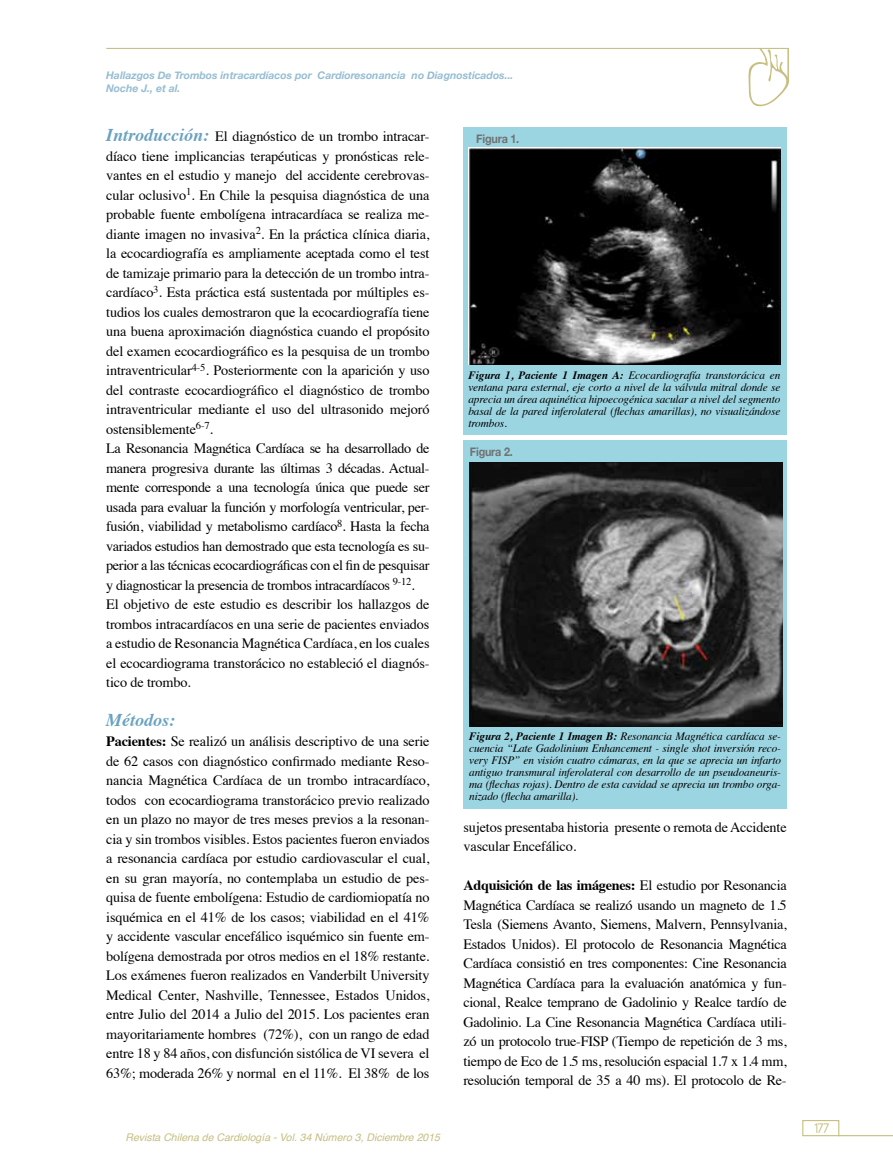
<style>
.page{position:relative;width:893px;height:1170px;background:#fff}
.page>*{position:absolute;margin:0;border:0;box-sizing:border-box;transform-origin:0 0}
.t1{font:italic 700 18px "Times";color:#69a2c1}
.t2{font:15px "Antipasto";color:#c7be80}
.t3{font:14.25px/19.5px "Times";letter-spacing:-.01em;color:#000}
.t4{font:700 12px "Helvetica Neue";letter-spacing:-.02em;color:#707172;scale:.9 1}
.t5{font:italic 11.25px/12px "Times";letter-spacing:-.01em;color:#000;text-align:justify}
.t6{font:italic 700 10.5px/12.6px "Helvetica Neue";color:#96bdd3}
.t7{font:italic 10.5px "Helvetica";color:#c7be80}
.s1{font-weight:700;font-style:italic;font-size:18px;color:#69a2c1}
.s2{font-weight:700}
</style>
<div class="page">
<div style="left:802px;top:1119px;width:37px;height:17px;border:1px solid #c7be80"></div>
<hr style="left:838px;top:1134px;width:55px;height:2px;background:#c7be80">
<hr style="left:106px;top:48px;width:683px;height:1px;background:#c7be7f">
<svg style="left:748px;top:48px;width:41px;height:59px"></svg>
<hr style="left:787px;top:49px;width:2px;height:32px;background:#c7be7f">
<div style="left:463px;top:128px;width:324px;height:307px;background:#9cd5e2"></div>
<div style="left:463px;top:441px;width:324px;height:368px;background:#9cd5e2"></div>
<img style="left:468px;top:148px;width:312px;height:216px">
<img style="left:469px;top:463px;width:314px;height:263px">
<p class="t6" style="left:106px;top:69px;width:409px">Hallazgos De Trombos intracardíacos por Cardioresonancia no Diagnosticados...<br>Noche J., et al.</p>
<p class="t3" style="left:106px;top:125px;width:325px"><span class="s1">Introducción:</span> El diagnóstico de un trombo intracar&shy;díaco tiene implicancias terapéuticas y pronósticas rele&shy;vantes en el estudio y manejo del accidente cerebrovas&shy;cular oclusivo<sup>1</sup>. En Chile la pesquisa diagnóstica de una probable fuente embolígena intracardíaca se realiza me&shy;diante imagen no invasiva<sup>2</sup>. En la práctica clínica diaria, la ecocardiografía es ampliamente aceptada como el test de tamizaje primario para la detección de un trombo intra&shy;cardíaco<sup>3</sup>. Esta práctica está sustentada por múltiples es&shy;tudios los cuales demostraron que la ecocardiografía tiene una buena aproximación diagnóstica cuando el propósito del examen ecocardiográfico es la pesquisa de un trombo intraventricular<sup>4-5</sup>. Posteriormente con la aparición y uso del contraste ecocardiográfico el diagnóstico de trombo intraventricular mediante el uso del ultrasonido mejoró ostensiblemente<sup>6-7</sup>.<br>La Resonancia Magnética Cardíaca se ha desarrollado de manera progresiva durante las últimas 3 décadas. Actual&shy;mente corresponde a una tecnología única que puede ser usada para evaluar la función y morfología ventricular, per&shy;fusión, viabilidad y metabolismo cardíaco<sup>8</sup>. Hasta la fecha variados estudios han demostrado que esta tecnología es su&shy;perior a las técnicas ecocardiográficas con el fin de pesquisar y diagnosticar la presencia de trombos intracardíacos <sup>9-12</sup>.<br>El objetivo de este estudio es describir los hallazgos de trombos intracardíacos en una serie de pacientes enviados a estudio de Resonancia Magnética Cardíaca, en los cuales el ecocardiograma transtorácico no estableció el diagnós&shy;tico de trombo.</p>
<p class="t1" style="left:106px;top:703px;width:70px">Métodos:</p>
<p class="t3" style="left:106px;top:730px;width:325px;text-align:justify"><span class="s2">Pacientes:</span> Se realizó un análisis descriptivo de una serie de 62 casos con diagnóstico confirmado mediante Reso&shy;nancia Magnética Cardíaca de un trombo intracardíaco, todos con ecocardiograma transtorácico previo realizado en un plazo no mayor de tres meses previos a la resonan&shy;cia y sin trombos visibles. Estos pacientes fueron enviados a resonancia cardíaca por estudio cardiovascular el cual, en su gran mayoría, no contemplaba un estudio de pes&shy;quisa de fuente embolígena: Estudio de cardiomiopatía no isquémica en el 41% de los casos; viabilidad en el 41% y accidente vascular encefálico isquémico sin fuente em&shy;bolígena demostrada por otros medios en el 18% restante.<br>Los exámenes fueron realizados en Vanderbilt University Medical Center, Nashville, Tennessee, Estados Unidos, entre Julio del 2014 a Julio del 2015. Los pacientes eran mayoritariamente hombres (72%), con un rango de edad entre 18 y 84 años, con disfunción sistólica de VI severa el 63%; moderada 26% y normal en el 11%. El 38% de los</p>
<p class="t7" style="left:125px;top:1128px;width:316px">Revista Chilena de Cardiología - Vol. 34 Número 3, Diciembre 2015</p>
<p class="t4" style="left:476px;top:131px;width:49px">Figura 1.</p>
<p class="t5" style="left:468px;top:368px;width:313px"><span class="s2">Figura 1, Paciente 1 Imagen A:</span> Ecocardiografía transtorácica en ventana para esternal, eje corto a nivel de la válvula mitral donde se aprecia un área aquinética hipoecogénica sacular a nivel del segmento basal de la pared inferolateral (flechas amarillas), no visualizándose trombos.</p>
<p class="t4" style="left:470px;top:444px;width:49px">Figura 2.</p>
<p class="t5" style="left:469px;top:729px;width:313px"><span class="s2">Figura 2, Paciente 1 Imagen B:</span> Resonancia Magnética cardíaca se&shy;cuencia “Late Gadolinium Enhancement - single shot inversión reco&shy;very FISP” en visión cuatro cámaras, en la que se aprecia un infarto antiguo transmural inferolateral con desarrollo de un pseudoaneuris&shy;ma (flechas rojas). Dentro de esta cavidad se aprecia un trombo orga&shy;nizado (flecha amarilla).</p>
<p class="t3" style="left:463px;top:816px;width:325px">sujetos presentaba historia presente o remota de Accidente vascular Encefálico.</p>
<p class="t3" style="left:463px;top:874px;width:325px;text-align:justify"><span class="s2">Adquisición de las imágenes:</span> El estudio por Resonancia Magnética Cardíaca se realizó usando un magneto de 1.5<br>Tesla (Siemens Avanto, Siemens, Malvern, Pennsylvania, Estados Unidos). El protocolo de Resonancia Magnética Cardíaca consistió en tres componentes: Cine Resonancia Magnética Cardíaca para la evaluación anatómica y fun&shy;cional, Realce temprano de Gadolinio y Realce tardío de Gadolinio. La Cine Resonancia Magnética Cardíaca utili&shy;zó un protocolo true-FISP (Tiempo de repetición de 3 ms, tiempo de Eco de 1.5 ms, resolución espacial 1.7 x 1.4 mm, resolución temporal de 35 a 40 ms). El protocolo de Re-</p>
<p class="t2" style="left:814px;top:1119px;width:16px">177</p>
</div>
